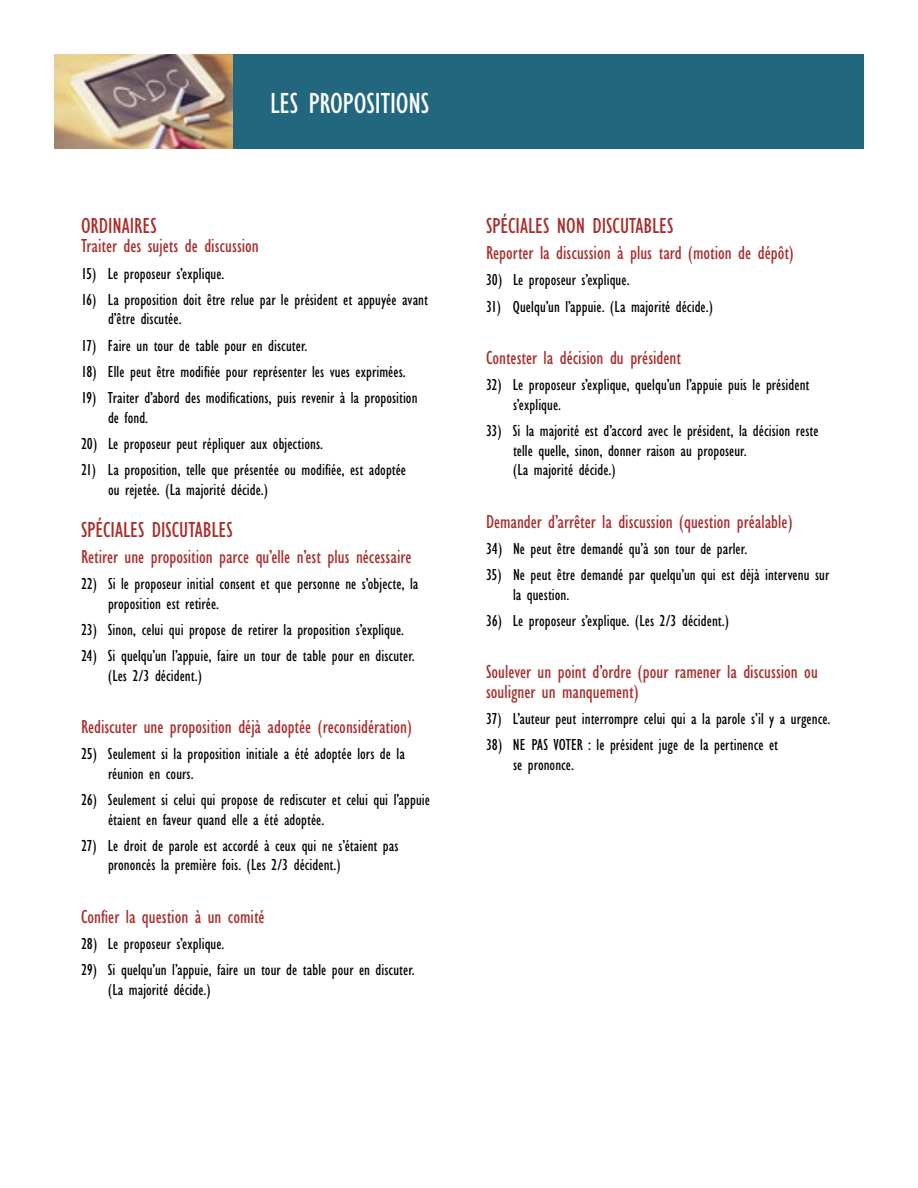
<style>
.page{position:relative;width:918px;height:1188px;background:#fff}
.page>*{position:absolute;margin:0;border:0;box-sizing:border-box;transform-origin:0 0}
.Page_Header{font:condensed 30px "Gill Sans";letter-spacing:-.005em;color:#fff}
.Subhead{font:condensed 22.5px "Gill Sans";letter-spacing:-.005em;color:#a72d2c}
.Body_Subhead{font:condensed 19.5px/19.5px "Gill Sans";color:#a72d2c}
.Body_Copy{font:condensed 16.5px/19.5px "Gill Sans";letter-spacing:.005em;color:#000}
</style>
<div class="page">
<div style="left:219px;top:54px;width:645px;height:95px;background:#22677d"></div>
<img style="left:54px;top:54px;width:179px;height:94px">
<p class="Page_Header" style="left:270px;top:87px;width:161px">LES PROPOSITIONS</p>
<p class="Subhead" style="left:81px;top:213px;width:77px">ORDINAIRES</p>
<p class="Body_Subhead" style="left:81px;top:237px;width:179px">Traiter des sujets de discussion</p>
<p class="Body_Copy" style="left:81px;top:264px;width:145px">15) Le proposeur s’explique.</p>
<p class="Body_Copy" style="left:108px;top:290px;width:321px;text-indent:-27px">16) La proposition doit être relue par le président et appuyée avant d’être discutée.</p>
<p class="Body_Copy" style="left:81px;top:336px;width:228px">17) Faire un tour de table pour en discuter.</p>
<p class="Body_Copy" style="left:81px;top:362px;width:326px">18) Elle peut être modifiée pour représenter les vues exprimées.</p>
<p class="Body_Copy" style="left:108px;top:388px;width:311px;text-indent:-27px">19) Traiter d’abord des modifications, puis revenir à la proposition de fond.</p>
<p class="Body_Copy" style="left:81px;top:434px;width:244px">20) Le proposeur peut répliquer aux objections.</p>
<p class="Body_Copy" style="left:108px;top:460px;width:300px;text-indent:-27px">21) La proposition, telle que présentée ou modifiée, est adoptée ou rejetée. (La majorité décide.)</p>
<p class="Subhead" style="left:81px;top:517px;width:153px">SPÉCIALES DISCUTABLES</p>
<p class="Body_Subhead" style="left:81px;top:547px;width:332px">Retirer une proposition parce qu’elle n’est plus nécessaire</p>
<p class="Body_Copy" style="left:108px;top:574px;width:312px;text-indent:-27px">22) Si le proposeur initial consent et que personne ne s’objecte, la proposition est retirée.</p>
<p class="Body_Copy" style="left:81px;top:620px;width:325px">23) Sinon, celui qui propose de retirer la proposition s’explique.</p>
<p class="Body_Copy" style="left:108px;top:646px;width:308px;text-indent:-27px">24) Si quelqu’un l’appuie, faire un tour de table pour en discuter. (Les 2/3 décident.)</p>
<p class="Body_Subhead" style="left:81px;top:717px;width:333px">Rediscuter une proposition déjà adoptée (reconsidération)</p>
<p class="Body_Copy" style="left:108px;top:744px;width:298px;text-indent:-27px">25) Seulement si la proposition initiale a été adoptée lors de la réunion en cours.</p>
<p class="Body_Copy" style="left:108px;top:790px;width:324px;text-indent:-27px">26) Seulement si celui qui propose de rediscuter et celui qui l’appuie étaient en faveur quand elle a été adoptée.</p>
<p class="Body_Copy" style="left:108px;top:836px;width:292px;text-indent:-27px">27) Le droit de parole est accordé à ceux qui ne s’étaient pas prononcés la première fois. (Les 2/3 décident.)</p>
<p class="Body_Subhead" style="left:81px;top:907px;width:185px">Confier la question à un comité</p>
<p class="Body_Copy" style="left:81px;top:934px;width:145px">28) Le proposeur s’explique.</p>
<p class="Body_Copy" style="left:108px;top:960px;width:308px;text-indent:-27px">29) Si quelqu’un l’appuie, faire un tour de table pour en discuter. (La majorité décide.)</p>
<p class="Subhead" style="left:486px;top:213px;width:189px">SPÉCIALES NON DISCUTABLES</p>
<p class="Body_Subhead" style="left:486px;top:243px;width:309px">Reporter la discussion à plus tard (motion de dépôt)</p>
<p class="Body_Copy" style="left:486px;top:270px;width:145px">30) Le proposeur s’explique.</p>
<p class="Body_Copy" style="left:486px;top:297px;width:228px">31) Quelqu’un l’appuie. (La majorité décide.)</p>
<p class="Body_Subhead" style="left:486px;top:348px;width:196px">Contester la décision du président</p>
<p class="Body_Copy" style="left:513px;top:375px;width:298px;text-indent:-27px">32) Le proposeur s’explique, quelqu’un l’appuie puis le président s’explique.</p>
<p class="Body_Copy" style="left:513px;top:421px;width:307px;text-indent:-27px">33) Si la majorité est d’accord avec le président, la décision reste telle quelle, sinon, donner raison au proposeur.<br>(La majorité décide.)</p>
<p class="Body_Subhead" style="left:486px;top:512px;width:308px">Demander d’arrêter la discussion (question préalable)</p>
<p class="Body_Copy" style="left:486px;top:539px;width:263px">34) Ne peut être demandé qu’à son tour de parler.</p>
<p class="Body_Copy" style="left:513px;top:565px;width:318px;text-indent:-27px">35) Ne peut être demandé par quelqu’un qui est déjà intervenu sur la question.</p>
<p class="Body_Copy" style="left:486px;top:611px;width:244px">36) Le proposeur s’explique. (Les 2/3 décident.)</p>
<p class="Body_Subhead" style="left:486px;top:663px;width:333px">Soulever un point d’ordre (pour ramener la discussion ou souligner un manquement)</p>
<p class="Body_Copy" style="left:486px;top:709px;width:346px">37) L’auteur peut interrompre celui qui a la parole s’il y a urgence.</p>
<p class="Body_Copy" style="left:513px;top:735px;width:267px;text-indent:-27px">38) NE PAS VOTER : le président juge de la pertinence et se prononce.</p>
</div>
